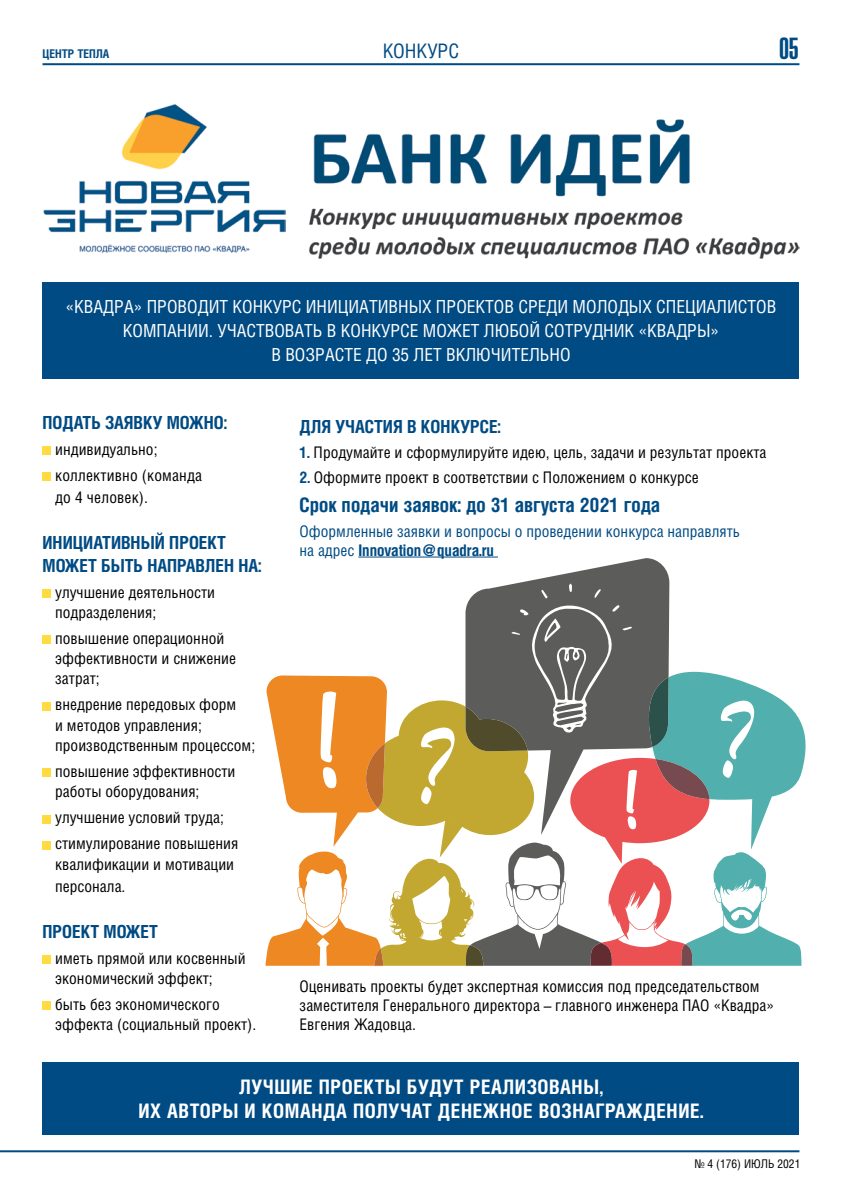
<style>
.page{position:relative;width:842px;height:1191px;background:#fff}
.page>*{position:absolute;margin:0;border:0;box-sizing:border-box;transform-origin:0 0}
.t1{font:30px "Helios Ultra Compressed C";color:#004b84}
.t2{font:700 20px/24px "Helios Cond";letter-spacing:.03em;color:#fff;text-align:center}
.t3{font:700 20px "Helios Cond";color:#004b84}
.t4{font:20px "Helios Cond C";color:#004b84}
.t5{font:18px/24px "Helios Cond";letter-spacing:.1em;color:#fff}
.t6{font:700 18px/22.7px "Helios Cond";color:#004b84}
.t7{font:700 18px "Helios Cond";letter-spacing:.035em;color:#004b84}
.t8{font:700 18px "Helios Cond";letter-spacing:.05em;color:#004b84}
.t9{font:16px/20.3px "Helios Cond";color:#000}
.t10{font:16px/19.2px "Helios Cond";color:#004b84}
.t11{font:12px "Helios Cond C";color:#000}
.t12{font:700 12px "Helios Cond C";color:#004b84}
.s1{font-weight:700;color:#004b84}
.s2{font-weight:700}
</style>
<div class="page">
<hr style="left:0;top:1150px;width:799px;height:2px;background:#004b84">
<hr style="left:43px;top:63px;width:756px;height:2px;background:#004b84">
<div style="left:43px;top:283px;width:756px;height:96px;background:#004b84"></div>
<div style="left:43px;top:1062px;width:756px;height:72px;background:#004b84"></div>
<hr style="left:358px;top:557px;width:140px;height:1px;background:#004b84">
<div style="left:43px;top:446px;width:8px;height:8px;background:#ffdb40"></div>
<div style="left:43px;top:472px;width:8px;height:8px;background:#ffdb40"></div>
<div style="left:43px;top:589px;width:8px;height:8px;background:#ffdb40"></div>
<div style="left:43px;top:635px;width:8px;height:9px;background:#ffdb40"></div>
<div style="left:43px;top:702px;width:8px;height:8px;background:#ffdb40"></div>
<div style="left:43px;top:768px;width:8px;height:9px;background:#ffdb40"></div>
<div style="left:43px;top:815px;width:8px;height:8px;background:#ffdb40"></div>
<div style="left:43px;top:841px;width:8px;height:8px;background:#ffdb40"></div>
<div style="left:43px;top:955px;width:8px;height:8px;background:#ffdb40"></div>
<div style="left:43px;top:1001px;width:8px;height:9px;background:#ffdb40"></div>
<svg style="left:467px;top:558px;width:202px;height:46px;fill:#5c5c5b"></svg>
<svg style="left:569px;top:583px;width:3px;height:9px"></svg>
<svg style="left:541px;top:590px;width:7px;height:8px"></svg>
<svg style="left:594px;top:589px;width:7px;height:9px"></svg>
<svg style="left:266px;top:604px;width:540px;height:361px"></svg>
<img style="left:309px;top:119px;width:490px;height:140px">
<img style="left:43px;top:104px;width:242px;height:149px">
<p class="t12" style="left:43px;top:46px;width:68px">центр тепла</p>
<h1 class="t1" style="left:779px;top:31px;width:21px">05</h1>
<p class="t4" style="left:383px;top:39px;width:12px">КОНКУРС</p>
<p class="t5" style="left:66px;top:295px;width:421px">«Квадра» проводит конкурс инициативных проектов</p>
<p class="t5" style="left:518px;top:295px;width:230px">среди молодых сп ециалистов</p>
<p class="t5" style="left:123px;top:319px;width:12px">комп</p>
<p class="t5" style="left:167px;top:319px;width:90px">ании. Участвов</p>
<p class="t5" style="left:271px;top:319px;width:449px;text-indent:23px">ать в ко нкурсе может любо й сотрудник «Квадры» в возрасте до 35 лет включительно</p>
<p class="t8" style="left:43px;top:412px;width:186px">Подать заявку можно:</p>
<p class="t9" style="left:55px;top:435px;width:148px;line-height:26px">индивидуально; коллективно (команда</p>
<p class="t9" style="left:55px;top:487px;width:94px">до 4 человек).</p>
<p class="t6" style="left:43px;top:531px;width:221px">Инициативный проект может быть нап равлен на:</p>
<p class="t9" style="left:55px;top:581px;width:161px">улучшение деятельности подразделения;</p>
<p class="t9" style="left:55px;top:627px;width:182px">повышение операционной эффективности и снижение затрат;</p>
<p class="t9" style="left:55px;top:694px;width:201px">внедрение передовых форм<br>и методов управления; производственным процессом;</p>
<p class="t9" style="left:55px;top:761px;width:182px">повышение эффективности работы оборудования;</p>
<p class="t9" style="left:55px;top:804px;width:185px;line-height:26px">улучшение условий труда; стимулирование повышения</p>
<p class="t9" style="left:55px;top:852px;width:180px;line-height:22.7px">квалификации и мотивации персонала.</p>
<p class="t6" style="left:43px;top:920px;width:115px">Проект может</p>
<p class="t9" style="left:55px;top:947px;width:192px">иметь прямой или косвенный экономический эффект;</p>
<p class="t9" style="left:55px;top:994px;width:202px">быть без экономического эффекта (социальный проект).</p>
<p class="t7" style="left:300px;top:416px;width:203px">Для участия в конкурсе:</p>
<p class="t9" style="left:300px;top:441px;width:468px"><span class="s1">1.</span> Продумайте и сформулируйте идею, цель, задачи и результат проекта</p>
<p class="t9" style="left:300px;top:466px;width:401px"><span class="s1">2.</span> Оформите проект в соответствии с Положением о конкурсе</p>
<p class="t3" style="left:300px;top:494px;width:362px">Срок подачи заявок: до 31 августа 2021 года</p>
<p class="t10" style="left:300px;top:521px;width:442px">Оформленные заявки и вопросы о проведении конкурса направлять на адрес <span class="s2">Innovation@quadra.ru</span></p>
<p class="t9" style="left:300px;top:976px;width:476px;line-height:19.2px">Оценивать проекты будет экспертная комиссия под председательством заместителя Генерального директора – главного инженера ПАО «Квадра»<br>Евгения Жадовца.</p>
<p class="t2" style="left:138px;top:1075px;width:567px">Лучшие проекты будут реализованы,<br>их авторы и команда получат денежное вознаграждение.</p>
<p class="t11" style="left:694px;top:1156px;width:107px">№ 4 (176) июль 2021</p>
</div>
